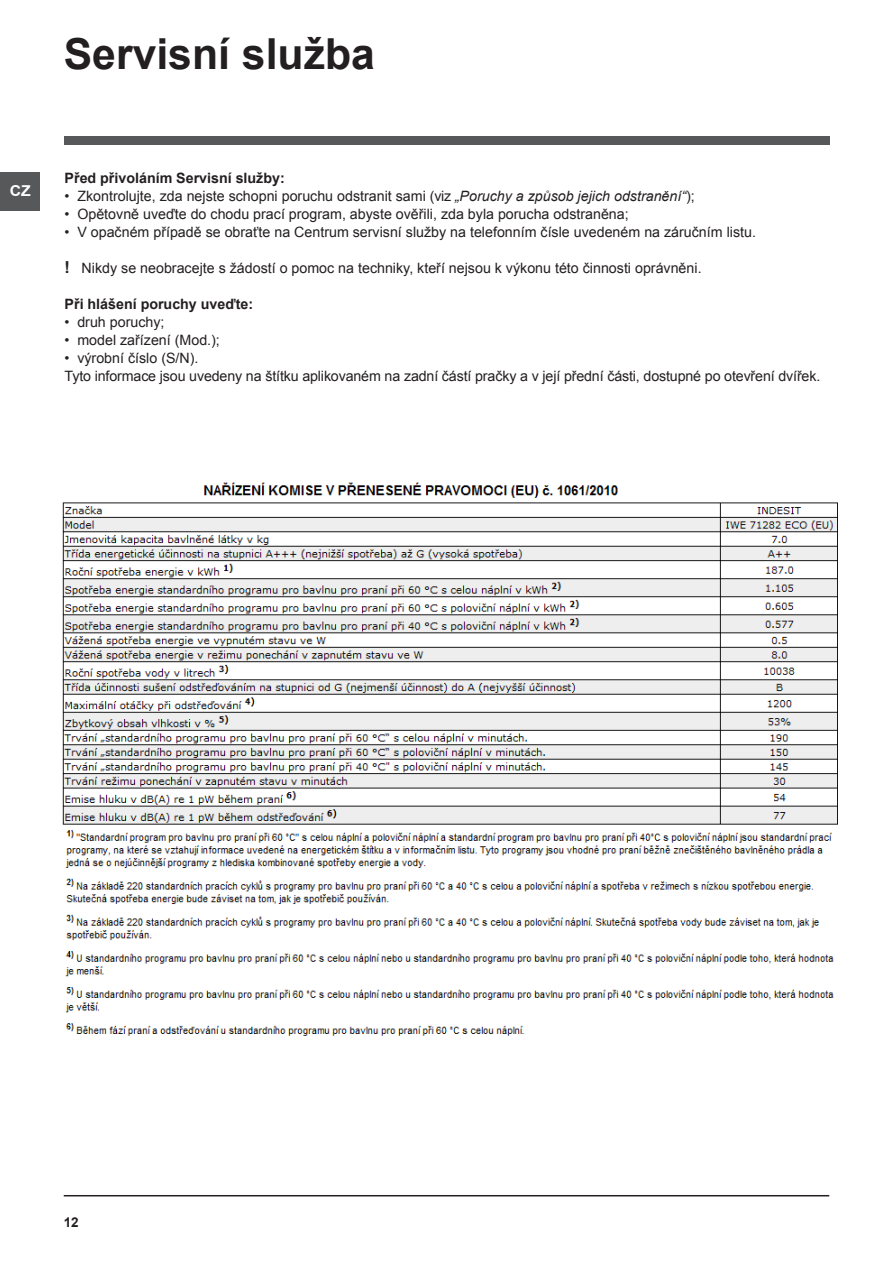
<style>
.page{position:relative;width:893px;height:1263px;background:#fff}
.page>*{position:absolute;margin:0;border:0;box-sizing:border-box;transform-origin:0 0}
.t1{font:700 42.75px "Arial";color:#231f20}
.t2{font:700 15px "Arial";color:#fff;scale:1.05 1}
.t3{font:14.25px/18px "Arial";color:#231f20}
.t4{font:700 14.25px "Arial";color:#231f20}
.t5{font:700 13.5px "Arial";color:#231f20}
.s1{font-style:italic}
.s2{font-weight:700;font-size:16.5px}
</style>
<div class="page">
<hr style="left:64px;top:1195px;width:765px;height:1px;background:#231f20">
<div style="left:0;top:172px;width:40px;height:38px;background:#57585a"></div>
<div style="left:64px;top:136px;width:765px;height:9px;background:#57585a"></div>
<img style="left:62px;top:482px;width:776px;height:554px">
<h1 class="t1" style="left:64px;top:26px;width:313px">Servisní služba</h1>
<p class="t2" style="left:10px;top:180px;width:21px">CZ</p>
<p class="t4" style="left:65px;top:168px;width:222px">Před přivoláním Servisní služby:</p>
<p class="t3" style="left:65px;top:187px;width:632px">• Zkontrolujte, zda nejste schopni poruchu odstranit sami (viz <span class="s1">„Poruchy a způsob jejich odstranění“</span>);</p>
<p class="t3" style="left:65px;top:205px;width:566px">• Opětovně uveďte do chodu prací program, abyste ověřili, zda byla porucha odstraněna;</p>
<p class="t3" style="left:65px;top:223px;width:693px">• V opačném případě se obraťte na Centrum servisní služby na telefonním čísle uvedeném na záručním listu.</p>
<p class="t3" style="left:65px;top:259px;width:638px"><span class="s2">!</span> Nikdy se neobracejte s žádostí o pomoc na techniky, kteří nejsou k výkonu této činnosti oprávněni.</p>
<p class="t4" style="left:65px;top:294px;width:190px">Při hlášení poruchy uveďte:</p>
<p class="t3" style="left:65px;top:313px;width:101px">• druh poruchy;</p>
<p class="t3" style="left:65px;top:331px;width:157px">• model zařízení (Mod.);</p>
<p class="t3" style="left:65px;top:349px;width:757px">• výrobní číslo (S/N).<br>Tyto informace jsou uvedeny na štítku aplikovaném na zadní částí pračky a v její přední části, dostupné po otevření dvířek.</p>
<p class="t5" style="left:64px;top:1213px;width:17px">12</p>
</div>
